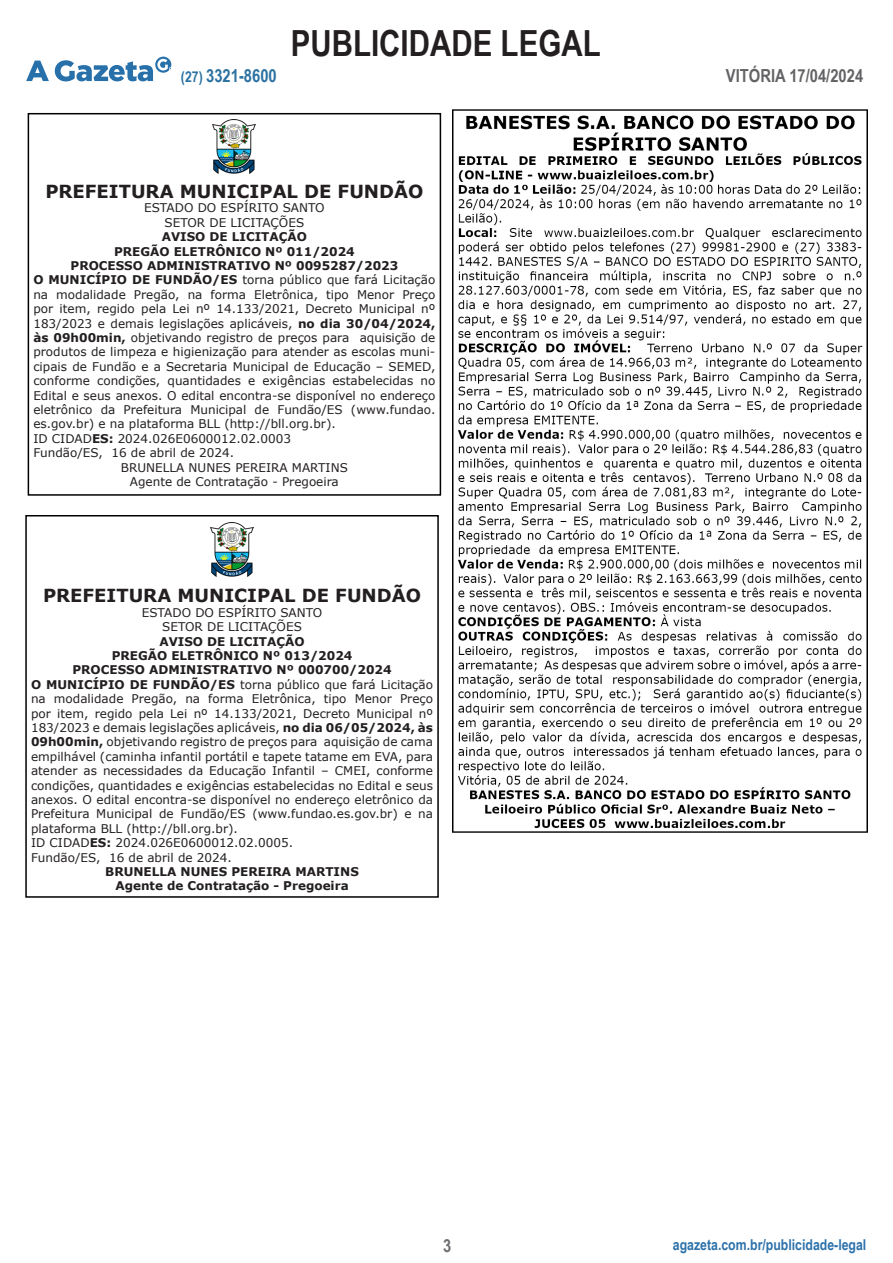
<style>
.page{position:relative;width:893px;height:1263px;background:#fff}
.page>*{position:absolute;margin:0;border:0;box-sizing:border-box;transform-origin:0 0}
.t1{font:700 36px "Arial Narrow";color:#231f20}
.Parágrafo_padrão_PL{font:700 18px "Verdana";color:#231f20}
.t2{font:700 18px "Arial Narrow";color:#636366}
.t3{font:700 18px "Arial Narrow";color:#2b71a1}
.t4{font:700 18px "Arial Narrow";color:#6c6d70}
.t5{font:700 15px "Arial Narrow";color:#2d72ab}
.Parágrafo_padrão_PL-2{font:12px/14.4px "Verdana";color:#231f20;text-align:justify}
.Parágrafo_padrão_PL-3{font:700 12px "Verdana";color:#231f20}
.s1{font-size:15px}
.s2{font-weight:700}
</style>
<div class="page">
<svg style="left:26px;top:57px;width:145px;height:24px"></svg>
<div style="left:28px;top:113px;width:413px;height:383px;border:2px solid #000"></div>
<img style="left:213px;top:120px;width:43px;height:54px">
<div style="left:25px;top:515px;width:414px;height:383px;border:2px solid #000"></div>
<img style="left:210px;top:523px;width:44px;height:54px">
<img style="left:453px;top:109px;width:414px;height:724px">
<h1 class="t1" style="left:291px;top:16px;width:311px">PUBLICIDADE LEGAL</h1>
<h2 class="t3" style="left:181px;top:62px;width:97px"><span class="s1">(27)</span> 3321-8600</h2>
<h2 class="t2" style="left:726px;top:62px;width:139px">VITÓRIA 17/04/2024</h2>
<p class="Parágrafo_padrão_PL" style="left:45px;top:179px;width:380px">PREFEITURA MUNICIPAL DE FUNDÃO</p>
<p class="Parágrafo_padrão_PL-2" style="left:144px;top:201px;width:182px">ESTADO DO ESPÍRITO SANTO</p>
<p class="Parágrafo_padrão_PL-2" style="left:165px;top:215px;width:141px">SETOR DE LICITAÇÕES</p>
<p class="Parágrafo_padrão_PL-3" style="left:162px;top:228px;width:147px">AVISO DE LICITAÇÃO</p>
<p class="Parágrafo_padrão_PL-3" style="left:114px;top:243px;width:242px">PREGÃO ELETRÔNICO Nº 011/2024</p>
<p class="Parágrafo_padrão_PL-3" style="left:71px;top:257px;width:329px">PROCESSO ADMINISTRATIVO Nº 0095287/2023</p>
<p class="Parágrafo_padrão_PL-2" style="left:33px;top:273px;width:403px"><span class="s2">O MUNICÍPIO DE FUNDÃO/ES</span> torna público que fará Licitação na modalidade Pregão, na forma Eletrônica, tipo Menor Preço por item, regido pela Lei nº 14.133/2021, Decreto Municipal nº 183/2023 e demais legislações aplicáveis, <span class="s2">no dia 30/04/2024, às 09h00min,</span> objetivando registro de preços para aquisição de produtos de limpeza e higienização para atender as escolas muni&shy;cipais de Fundão e a Secretaria Municipal de Educação – SEMED, conforme condições, quantidades e exigências estabelecidas no Edital e seus anexos. O edital encontra-se disponível no endereço eletrônico da Prefeitura Municipal de Fundão/ES (www.fundao. es.gov.br) e na plataforma BLL (http://bll.org.br).</p>
<p class="Parágrafo_padrão_PL-2" style="left:33px;top:431px;width:259px">ID CIDAD<span class="s2">ES:</span> 2024.026E0600012.02.0003</p>
<p class="Parágrafo_padrão_PL-2" style="left:33px;top:446px;width:202px">Fundão/ES, 16 de abril de 2024.</p>
<p class="Parágrafo_padrão_PL-2" style="left:121px;top:460px;width:228px">BRUNELLA NUNES PEREIRA MARTINS</p>
<p class="Parágrafo_padrão_PL-2" style="left:130px;top:474px;width:210px">Agente de Contratação - Pregoeira</p>
<p class="Parágrafo_padrão_PL" style="left:43px;top:583px;width:380px">PREFEITURA MUNICIPAL DE FUNDÃO</p>
<p class="Parágrafo_padrão_PL-2" style="left:142px;top:605px;width:182px">ESTADO DO ESPÍRITO SANTO</p>
<p class="Parágrafo_padrão_PL-2" style="left:162px;top:619px;width:141px">SETOR DE LICITAÇÕES</p>
<p class="Parágrafo_padrão_PL-3" style="left:159px;top:633px;width:147px">AVISO DE LICITAÇÃO</p>
<p class="Parágrafo_padrão_PL-3" style="left:112px;top:647px;width:242px">PREGÃO ELETRÔNICO Nº 013/2024</p>
<p class="Parágrafo_padrão_PL-3" style="left:72px;top:661px;width:321px">PROCESSO ADMINISTRATIVO Nº 000700/2024</p>
<p class="Parágrafo_padrão_PL-2" style="left:31px;top:677px;width:404px"><span class="s2">O MUNICÍPIO DE FUNDÃO/ES</span> torna público que fará Licitação na modalidade Pregão, na forma Eletrônica, tipo Menor Preço por item, regido pela Lei nº 14.133/2021, Decreto Municipal nº 183/2023 e demais legislações aplicáveis, <span class="s2">no dia 06/05/2024, às 09h00min,</span> objetivando registro de preços para aquisição de cama empilhável (caminha infantil portátil e tapete tatame em EVA, para atender as necessidades da Educação Infantil – CMEI, conforme condições, quantidades e exigências estabelecidas no Edital e seus anexos. O edital encontra-se disponível no endereço eletrônico da Prefeitura Municipal de Fundão/ES (www.fundao.es.gov.br) e na plataforma BLL (http://bll.org.br).</p>
<p class="Parágrafo_padrão_PL-2" style="left:31px;top:835px;width:264px">ID CIDAD<span class="s2">ES:</span> 2024.026E0600012.02.0005.</p>
<p class="Parágrafo_padrão_PL-2" style="left:31px;top:850px;width:202px">Fundão/ES, 16 de abril de 2024.</p>
<p class="Parágrafo_padrão_PL-3" style="left:105px;top:863px;width:255px">BRUNELLA NUNES PEREIRA MARTINS</p>
<p class="Parágrafo_padrão_PL-3" style="left:115px;top:877px;width:235px">Agente de Contratação - Pregoeira</p>
<h2 class="t4" style="left:443px;top:1232px;width:10px">3</h2>
<p class="t5" style="left:673px;top:1234px;width:195px">agazeta.com.br/publicidade-legal</p>
</div>
